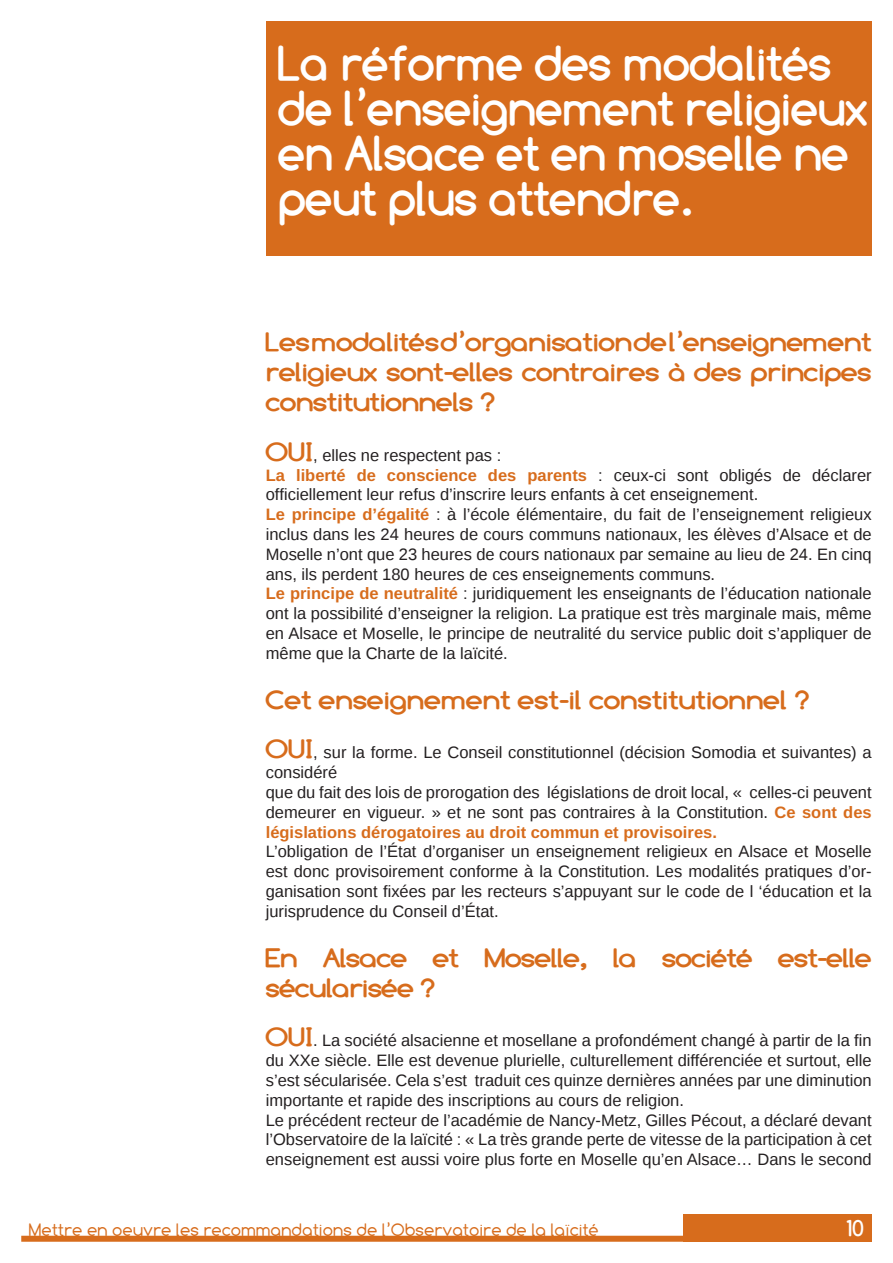
<style>
.page{position:relative;width:893px;height:1263px;background:#fff}
.page>*{position:absolute;margin:0;border:0;box-sizing:border-box;transform-origin:0 0}
.t1{font:700 48px/45px "Comfortaa";color:#fff}
.t2{font:700 26.1px/30px "Comfortaa";letter-spacing:-.01em;color:#d76c1c;text-align:justify;scale:1.15 1}
.t3{font:700 22.5px "Comfortaa";color:#fff}
.t4{font:18px "Comfortaa";color:#d76c1c}
.t5{font:16.5px/19.8px "Liberation Sans";color:#231f20;text-align:justify}
.s1{font-family:"Comfortaa";font-weight:700;font-size:26.1px;color:#d76c1c}
.s2{font-weight:700;color:#d76c1c}
</style>
<div class="page">
<div style="left:684px;top:1214px;width:188px;height:28px;background:#d76c1c"></div>
<div style="left:21px;top:1236px;width:851px;height:6px;background:#d76c1c"></div>
<div style="left:266px;top:21px;width:606px;height:235px;background:#d76c1c"></div>
<p class="t1" style="left:279px;top:41px;width:590px">La réforme des modalités de l’enseignement religieux en Alsace et en moselle ne peut plus attendre.</p>
<p class="t2" style="left:266px;top:327px;width:528px">Les modalités d’organisation de l’enseignement religieux sont-elles contraires à des principes constitutionnels ?</p>
<p class="t5" style="left:266px;top:446px;width:237px"><span class="s1">OUI</span>, elles ne respectent pas :</p>
<p class="t5" style="left:266px;top:466px;width:607px"><span class="s2">La liberté de conscience des parents</span> : ceux-ci sont obligés de déclarer officiellement leur refus d’inscrire leurs enfants à cet enseignement.</p>
<p class="t5" style="left:266px;top:505px;width:607px"><span class="s2">Le principe d’égalité</span> : à l’école élémentaire, du fait de l’enseignement religieux inclus dans les 24 heures de cours communs nationaux, les élèves d’Alsace et de Moselle n’ont que 23 heures de cours nationaux par semaine au lieu de 24. En cinq ans, ils perdent 180 heures de ces enseignements communs.</p>
<p class="t5" style="left:266px;top:584px;width:607px"><span class="s2">Le principe de neutralité</span> : juridiquement les enseignants de l’éducation nationale ont la possibilité d’enseigner la religion. La pratique est très marginale mais, même en Alsace et Moselle, le principe de neutralité du service public doit s’appliquer de même que la Charte de la laïcité.</p>
<p class="t2" style="left:266px;top:684px;width:474px">Cet enseignement est-il constitutionnel ?</p>
<p class="t5" style="left:266px;top:743px;width:607px"><span class="s1">OUI</span>, sur la forme. Le Conseil constitutionnel (décision Somodia et suivantes) a considéré</p>
<p class="t5" style="left:266px;top:783px;width:607px">que du fait des lois de prorogation des législations de droit local, « celles-ci peuvent demeurer en vigueur. » et ne sont pas contraires à la Constitution. <span class="s2">Ce sont des législations dérogatoires au droit commun et provisoires.</span></p>
<p class="t5" style="left:266px;top:842px;width:607px">L’obligation de l’État d’organiser un enseignement religieux en Alsace et Moselle est donc provisoirement conforme à la Constitution. Les modalités pratiques d’or&shy;ganisation sont fixées par les recteurs s’appuyant sur le code de l ‘éducation et la jurisprudence du Conseil d’État.</p>
<p class="t2" style="left:266px;top:942px;width:528px">En Alsace et Moselle, la société est-elle sécularisée ?</p>
<p class="t5" style="left:266px;top:1031px;width:607px"><span class="s1">OUI</span>. La société alsacienne et mosellane a profondément changé à partir de la fin du XXe siècle. Elle est devenue plurielle, culturellement différenciée et surtout, elle s’est sécularisée. Cela s’est traduit ces quinze dernières années par une diminution importante et rapide des inscriptions au cours de religion.</p>
<p class="t5" style="left:266px;top:1111px;width:607px">Le précédent recteur de l’académie de Nancy-Metz, Gilles Pécout, a déclaré devant l’Observatoire de la laïcité : « La très grande perte de vitesse de la participation à cet enseignement est aussi voire plus forte en Moselle qu’en Alsace… Dans le second</p>
<p class="t4" style="left:29px;top:1219px;width:572px">Mettre en oeuvre les recommandations de l’Observatoire de la laïcité</p>
<p class="t3" style="left:846px;top:1215px;width:19px">10</p>
</div>
